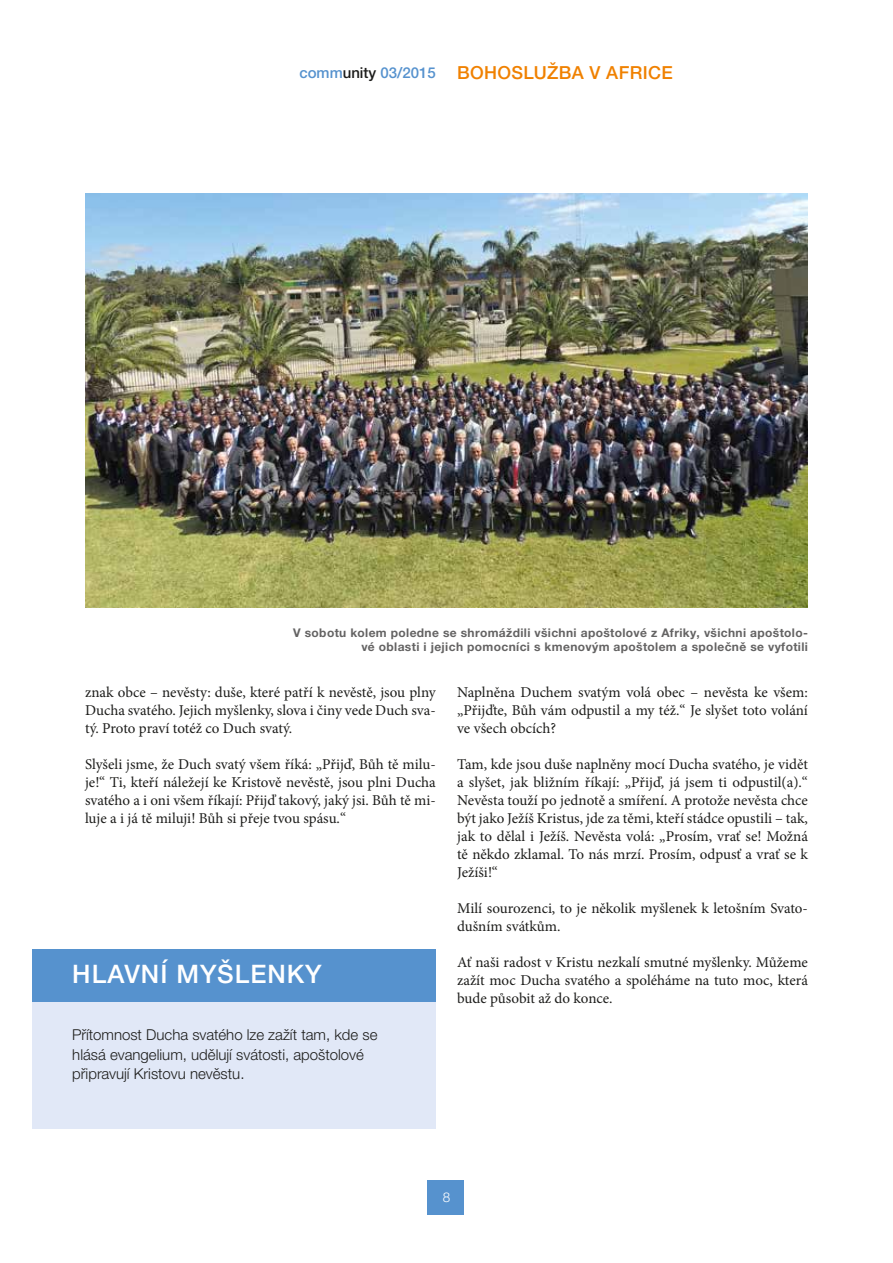
<style>
.page{position:relative;width:893px;height:1263px;background:#fff}
.page>*{position:absolute;margin:0;border:0;box-sizing:border-box;transform-origin:0 0}
.t1{font:500 25.5px "Helvetica Neue LTW1 G";letter-spacing:.04em;color:#fff}
.t2{font:500 18px "Helvetica Neue LTW1 G";letter-spacing:.02em;color:#f08100}
.t3{font:15px/18px "Minion Pro";letter-spacing:-.005em;color:#1d1d1b;text-align:justify}
.t4{font:300 15px/19.5px "Helvetica Neue LTW1 G";color:#1d1d1b}
.t5{font:300 13.5px "Helvetica Neue LTW1 G";color:#fff}
.t6{font:700 12px/14.4px "Helvetica Neue LTW1 G";letter-spacing:.03em;color:#646363;text-align:right}
.s1{font-size:15px;color:#5692ce}
.s2{font-size:15px;color:#1d1d1b}
</style>
<div class="page">
<div style="left:427px;top:1180px;width:34px;height:34px;background:#5692ce"></div>
<div style="left:429px;top:1180px;width:34px;height:34px;background:#5692ce"></div>
<div style="left:32px;top:949px;width:404px;height:180px;background:#e1e8f7"></div>
<div style="left:32px;top:949px;width:404px;height:53px;background:#5692ce"></div>
<img style="left:85px;top:193px;width:723px;height:414px">
<p class="t2" style="left:299px;top:61px;width:375px"><span class="s1">comm</span><span class="s2">unity</span> <span class="s1">03/2015</span> BOHOSLUŽBA V AFRICE</p>
<p class="t6" style="left:293px;top:625px;width:516px">V sobotu kolem poledne se shromáždili všichni apoštolové z Afriky, všichni apoštolo&shy;vé oblasti i jejich pomocníci s kmenovým apoštolem a společně se vyfotili</p>
<p class="t3" style="left:85px;top:683px;width:352px">znak obce – nevěsty: duše, které patří k nevěstě, jsou plny Ducha svatého. Jejich myšlenky, slova i činy vede Duch sva&shy;tý. Proto praví totéž co Duch svatý.</p>
<p class="t3" style="left:85px;top:755px;width:352px">Slyšeli jsme, že Duch svatý všem říká: „Přijď, Bůh tě milu&shy;je!“ Ti, kteří náležejí ke Kristově nevěstě, jsou plni Ducha svatého a i oni všem říkají: Přijď takový, jaký jsi. Bůh tě mi&shy;luje a i já tě miluji! Bůh si přeje tvou spásu.“</p>
<p class="t3" style="left:457px;top:683px;width:352px">Naplněna Duchem svatým volá obec – nevěsta ke všem: „Přijďte, Bůh vám odpustil a my též.“ Je slyšet toto volání ve všech obcích?</p>
<p class="t3" style="left:457px;top:755px;width:352px">Tam, kde jsou duše naplněny mocí Ducha svatého, je vidět a slyšet, jak bližním říkají: „Přijď, já jsem ti odpustil(a).“ Nevěsta touží po jednotě a smíření. A protože nevěsta chce být jako Ježíš Kristus, jde za těmi, kteří stádce opustili – tak, jak to dělal i Ježíš. Nevěsta volá: „Prosím, vrať se! Možná tě někdo zklamal. To nás mrzí. Prosím, odpusť a vrať se k Ježíši!“</p>
<p class="t3" style="left:457px;top:899px;width:352px">Milí sourozenci, to je několik myšlenek k letošním Svato&shy;dušním svátkům.</p>
<p class="t3" style="left:457px;top:953px;width:352px">Ať naši radost v Kristu nezkalí smutné myšlenky. Můžeme zažít moc Ducha svatého a spoléháme na tuto moc, která bude působit až do konce.</p>
<h1 class="t1" style="left:72px;top:959px;width:251px">HLAVNÍ MYŠLENKY</h1>
<p class="t4" style="left:72px;top:1025px;width:307px">Přítomnost Ducha svatého lze zažít tam, kde se hlásá evangelium, udělují svátosti, apoštolové připravují Kristovu nevěstu.</p>
<p class="t5" style="left:441px;top:1189px;width:11px">88</p>
</div>
